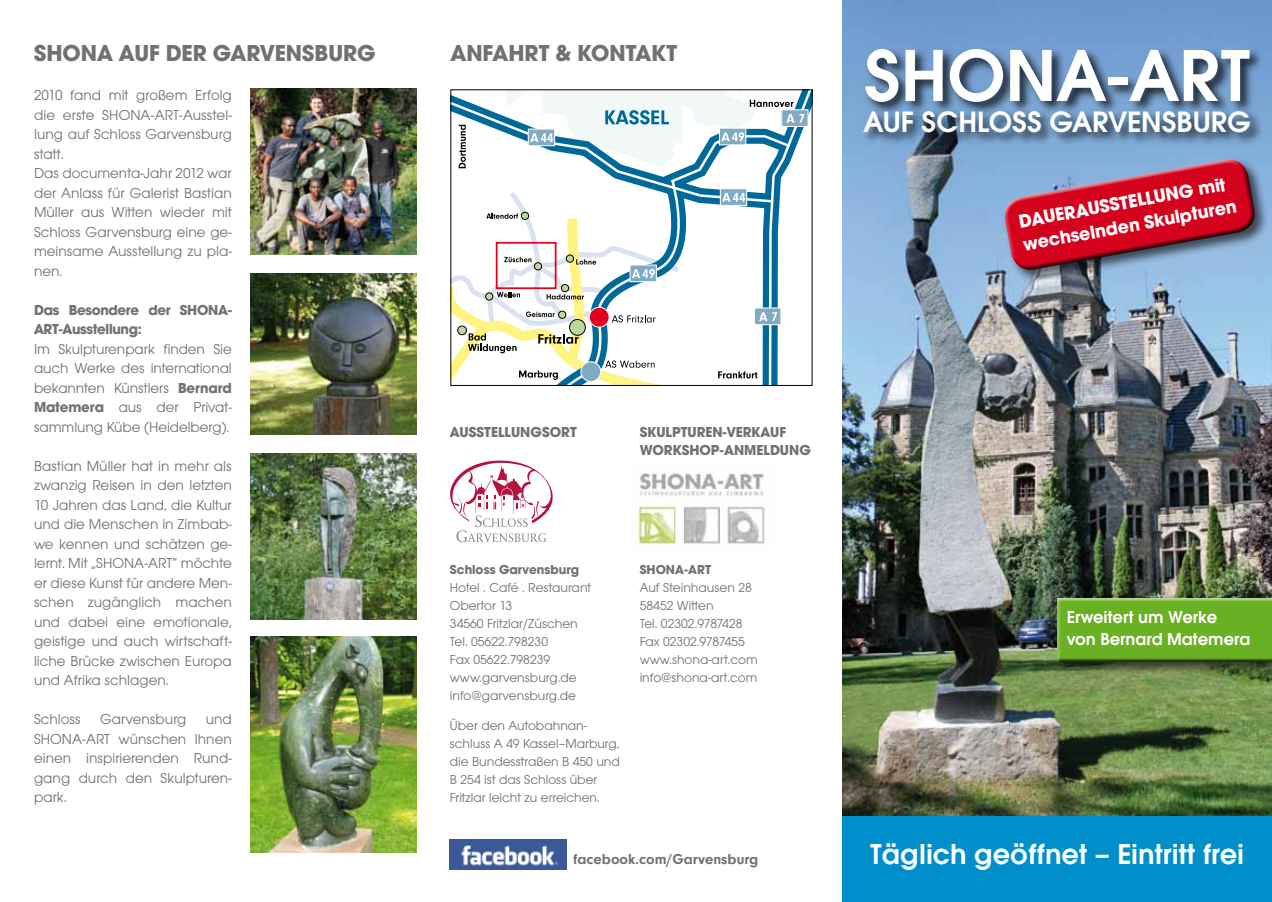
<style>
.page{position:relative;width:1272px;height:902px;background:#fff}
.page>*{position:absolute;margin:0;border:0;box-sizing:border-box;transform-origin:0 0}
.t1{font:600 76.5px "Avant Garde Gothic Itc T";color:#fff}
.t2{font:600 30.75px "Avant Garde Gothic Itc T";color:#fff}
.t3{font:600 30px "Avant Garde Gothic Itc T";color:#fff}
.t4{font:700 24px "Avant Garde Gothic Itc T";color:#707172}
.t5{font:700 19.5px/23.4px "Avant Garde Gothic Itc T";color:#fff}
.t6{font:600 18px/21.6px "Avant Garde Gothic Itc T";color:#fff}
.t7{font:15px/19.5px "Avant Garde Gothic Itc T";color:#707172;text-align:justify}
.t8{font:700 15px/18px "Avant Garde Gothic Itc T";color:#707172}
.t9{font:700 15px/19.5px "Avant Garde Gothic Itc T";letter-spacing:-.02em;color:#707172}
.t10{font:700 15px "Neuzeit Grotesk T";color:#707172}
.t11{font:13.5px/18px "Avant Garde Gothic Itc T";color:#707172}
.t12{font:700 13.5px "Avant Garde Gothic Itc T";color:#707172}
.s1{font-weight:700}
</style>
<div class="page">
<img style="left:630px;top:473px;width:135px;height:76px">
<img style="left:842px;top:0;width:429px;height:816px">
<div style="left:781px;top:110px;width:27px;height:16px;background:#80abc3"></div>
<svg style="left:452px;top:91px;width:352px;height:293px"></svg>
<img style="left:251px;top:453px;width:166px;height:166px">
<img style="left:251px;top:636px;width:166px;height:216px">
<img style="left:251px;top:88px;width:166px;height:166px">
<img style="left:251px;top:273px;width:166px;height:161px">
<img style="left:450px;top:839px;width:116px;height:29px">
<div style="left:842px;top:816px;width:429px;height:85px;background:#008fcb"></div>
<svg style="left:450px;top:460px;width:103px;height:82px"></svg>
<div style="left:861px;top:109px;width:403px;height:38px;background:#000;opacity:.75"></div>
<div style="left:863px;top:47px;width:400px;height:69px;background:#000;opacity:.75"></div>
<div style="left:1054px;top:595px;width:217px;height:81px;background:#000;opacity:.6"></div>
<div style="left:1054px;top:597px;width:217px;height:65px;background:#000;opacity:.75"></div>
<div style="left:1002px;top:157px;width:266px;height:127px;background:#000;opacity:.6"></div>
<svg style="left:999px;top:154px;width:260px;height:120px;background:#ab4967"></svg>
<h3 class="t4" style="left:34px;top:38px;width:343px">SHONA AUF DER GARVENSBURG</h3>
<h3 class="t4" style="left:450px;top:38px;width:228px">ANFAHRT &amp; KONTAKT</h3>
<p class="t7" style="left:34px;top:85px;width:199px;text-align:left">2010 fand mit großem Erfolg die erste SHONA-ART-Ausstel&shy;lung auf Schloss Garvensburg statt.<br>Das documenta-Jahr 2012 war der Anlass für Galerist Bastian<br>Müller aus Witten wieder mit<br>Schloss Garvensburg eine ge&shy;meinsame Ausstellung zu pla&shy;nen.</p>
<p class="t9" style="left:34px;top:299px;width:199px">Das Besondere der SHONA-<br>ART-Ausstellung:</p>
<p class="t7" style="left:34px;top:338px;width:199px">Im Skulpturenpark finden Sie auch Werke des international bekannten Künstlers <span class="s1">Bernard Matemera</span> aus der Privat&shy;sammlung Kübe (Heidelberg).</p>
<p class="t7" style="left:34px;top:455px;width:199px">Bastian Müller hat in mehr als zwanzig Reisen in den letzten 10 Jahren das Land, die Kultur und die Menschen in Zimbab&shy;we kennen und schätzen ge&shy;lernt. Mit „SHONA-ART“ möchte er diese Kunst für andere Men&shy;schen zugänglich machen und dabei eine emotionale, geistige und auch wirtschaft&shy;liche Brücke zwischen Europa und Afrika schlagen.</p>
<p class="t7" style="left:34px;top:709px;width:48px">Schloss</p>
<p class="t7" style="left:100px;top:709px;width:88px">Garvensburg</p>
<p class="t7" style="left:34px;top:709px;width:199px;text-indent:172px">und SHONA-ART wünschen Ihnen einen inspirierenden Rund&shy;gang durch den Skulpturen&shy;park.</p>
<p class="t8" style="left:450px;top:422px;width:128px">AUSSTELLUNGSORT</p>
<p class="t8" style="left:639px;top:422px;width:173px">SKULPTUREN-VERKAUF<br>WORKSHOP-ANMELDUNG</p>
<p class="t12" style="left:450px;top:561px;width:131px">Schloss Garvensburg</p>
<p class="t11" style="left:450px;top:578px;width:143px">Hotel . Café . Restaurant<br>Obertor 13<br>34560 Fritzlar/Züschen<br>Tel. 05622.798230<br>Fax 05622.798239 www.garvensburg.de info@garvensburg.de</p>
<p class="t11" style="left:450px;top:716px;width:171px">Über den Autobahnan&shy;schluss A 49 Kassel–Marburg, die Bundesstraßen B 450 und<br>B 254 ist das Schloss über<br>Fritzlar leicht zu erreichen.</p>
<p class="t12" style="left:639px;top:561px;width:73px">SHONA-ART</p>
<p class="t11" style="left:639px;top:578px;width:120px">Auf Steinhausen 28<br>58452 Witten<br>Tel. 02302.9787428<br>Fax 02302.9787455 www.shona-art.com info@shona-art.com</p>
<p class="t10" style="left:573px;top:850px;width:187px">facebook.com/Garvensburg</p>
<h1 class="t1" style="left:864px;top:31px;width:388px">SHONA-ART</h1>
<h2 class="t2" style="left:863px;top:104px;width:389px">AUF SCHLOSS GARVENSBURG</h2>
<h3 class="t5" style="left:1016px;top:209px;width:218px;rotate:-10deg">DAUERAUSSTELLUNG mit wechselnden Skulpturen</h3>
<p class="t6" style="left:1066px;top:606px;width:185px">Erweitert um Werke von Bernard Matemera</p>
<h3 class="t3" style="left:870px;top:836px;width:375px">Täglich geöffnet – Eintritt frei</h3>
</div>
